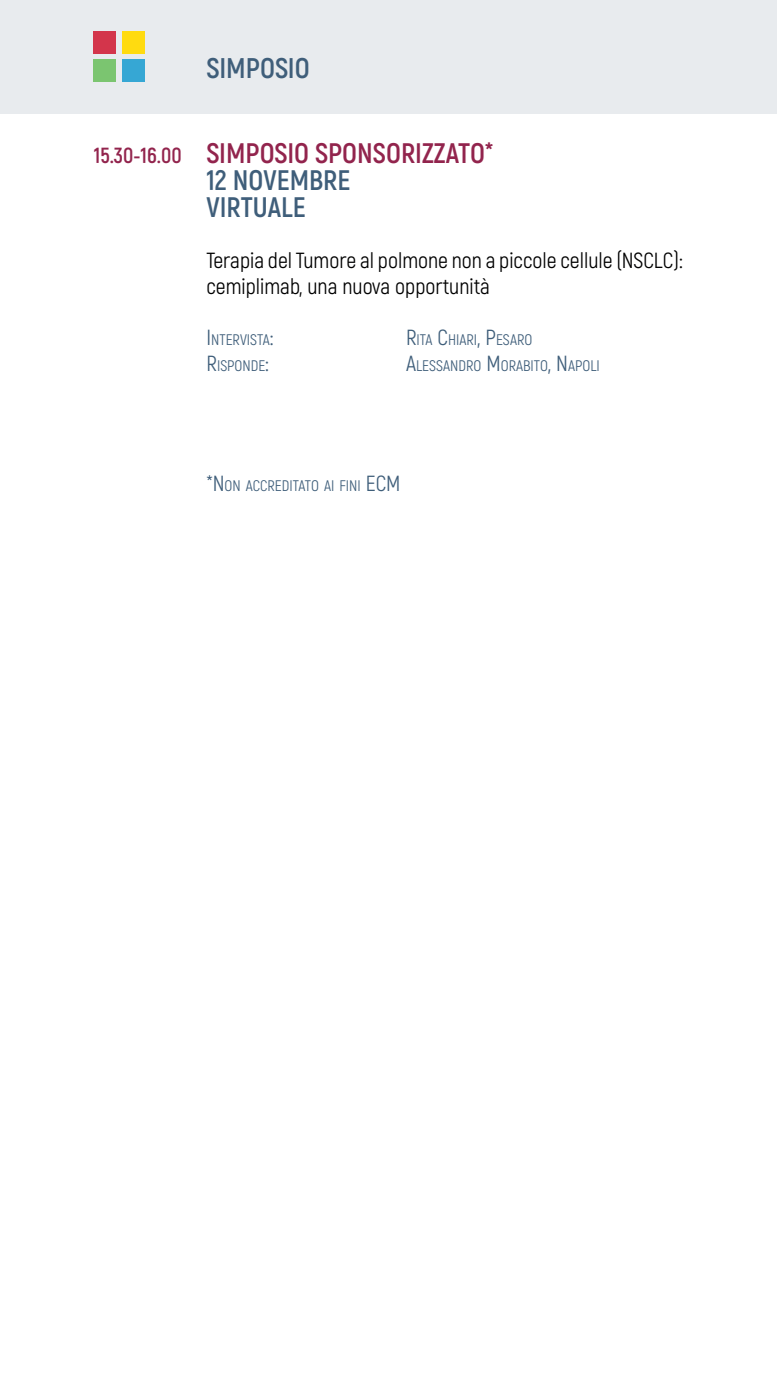
<style>
.page{position:relative;width:777px;height:1380px;background:#fff}
.page>*{position:absolute;margin:0;border:0;box-sizing:border-box;transform-origin:0 0}
.t1{font:700 28.44px "Akrobat";color:#3f5e7a}
.t2{font:700 28.25px/27.1px "Akrobat";color:#92244d}
.t3{font:21.88px/25.6px "Akrobat";color:#000001}
.t4{font:21.88px "Akrobat";color:#3f5e7a}
.t5{font:15.31px "Akrobat";color:#3f5e7a}
.s1{font-size:21.88px}
.s2{color:#3f5e7a}
</style>
<div class="page">
<div style="left:0;top:0;width:776px;height:114px;background:#e8ebee"></div>
<div style="left:122px;top:60px;width:22px;height:22px;background:#36a7d4"></div>
<div style="left:122px;top:31px;width:22px;height:22px;background:#ffdb10"></div>
<div style="left:94px;top:31px;width:22px;height:22px;background:#d3354b"></div>
<div style="left:94px;top:60px;width:22px;height:22px;background:#7bc570"></div>
<h1 class="t1" style="left:206px;top:50px;width:105px">SIMPOSIO</h1>
<h2 class="t2" style="left:206px;top:139px;width:288px;text-indent:-112px"><span class="s1">15.30-16.00</span> SIMPOSIO SPONSORIZZATO*<br><span class="s2">12 NOVEMBRE<br>VIRTUALE</span></h2>
<h3 class="t3" style="left:206px;top:248px;width:478px">Terapia del Tumore al polmone non a piccole cellule (NSCLC): cemiplimab, una nuova opportunità</h3>
<p class="t5" style="left:206px;top:331px;width:69px"><span class="s1">I</span>NTERVISTA<span class="s1">:</span></p>
<p class="t5" style="left:406px;top:331px;width:126px"><span class="s1">R</span>ITA <span class="s1">C</span>HIARI<span class="s1">, P</span>ESARO</p>
<h3 class="t4" style="left:94px;top:350px;width:63px">R</h3>
<p class="t5" style="left:217px;top:356px;width:54px">ISPONDE<span class="s1">:</span></p>
<p class="t5" style="left:406px;top:356px;width:193px"><span class="s1">A</span>LESSANDRO <span class="s1">M</span>ORABITO<span class="s1">, N</span> APO LI</p>
<p class="t5" style="left:206px;top:476px;width:195px"><span class="s1">*N</span> ON ACCREDITATO AI FI NI <span class="s1">ECM</span></p>
</div>
